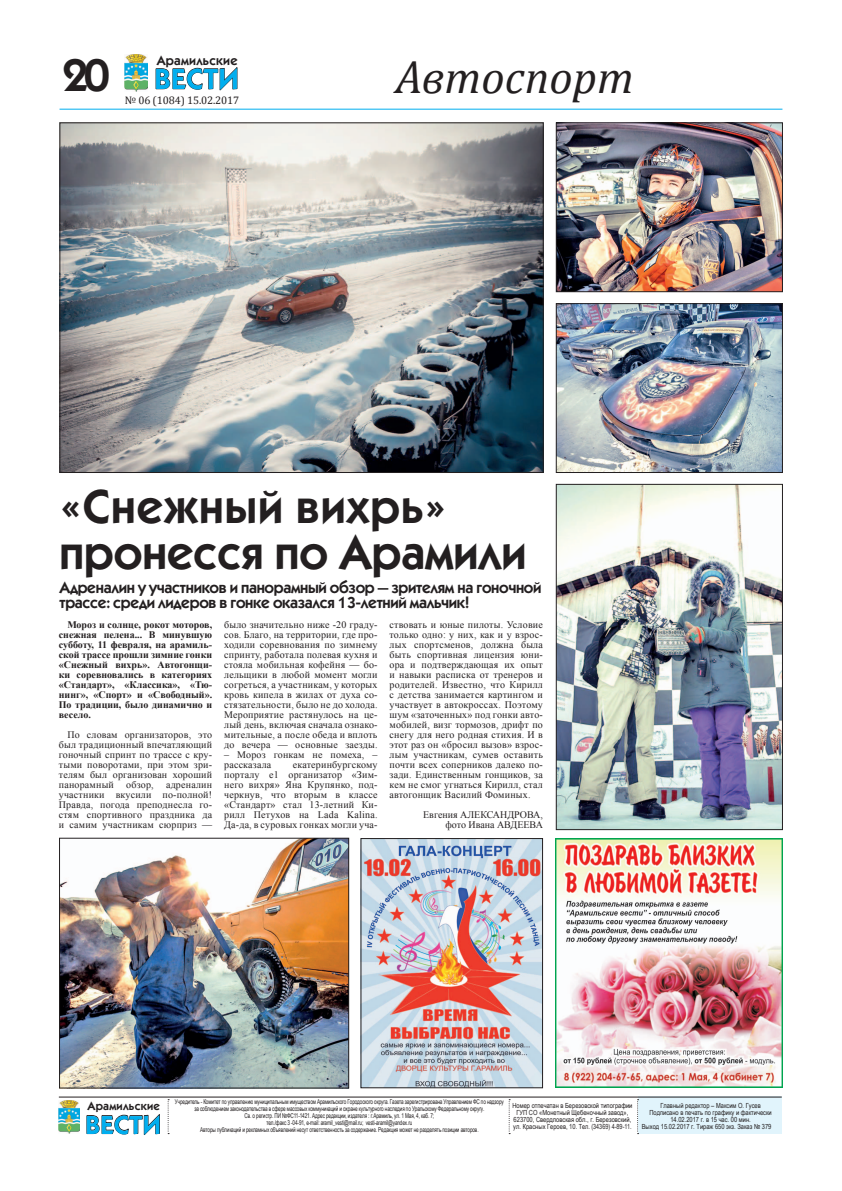
<style>
.page{position:relative;width:842px;height:1191px;background:#fff}
.page>*{position:absolute;margin:0;border:0;box-sizing:border-box;transform-origin:0 0}
.t1{font:600 48px/46px "Kabel C";color:#231f20}
.t2{font:italic 46px "Cambria";color:#231f20}
.t3{font:600 46px "Kabel C";color:#231f20}
.t4{font:600 29.1px "Kabel C";letter-spacing:.01em;color:#00aeef}
.t5{font:600 26.1px "Kabel C";color:#00aeef}
.t6{font:600 16px/15px "Kabel C";letter-spacing:-.02em;color:#231f20}
.t7{font:600 13.2px "Kabel C";letter-spacing:.02em;color:#231f20}
.t8{font:600 11.8px "Kabel C";letter-spacing:.02em;color:#231f20}
.t9{font:11px "Cambria";letter-spacing:-.01em;color:#231f20}
.t10{font:10px/10px "Times New Roman";letter-spacing:.02em;color:#231f20;text-align:justify}
.t11{font:700 10px/10px "Times New Roman";color:#231f20;text-align:justify}
.t12{font:10px/10px "Times New Roman";color:#231f20;text-align:right}
.t13{font:7px/7px "Arial Narrow";color:#231f20;text-align:center}
.t14{font:6.7px/7px "Arial Narrow";letter-spacing:-.02em;color:#231f20;text-align:center;scale:.85 1}
</style>
<div class="page">
<hr style="left:60px;top:109px;width:722px;height:1px;background:#00aeef">
<svg style="left:155px;top:67px;width:83px;height:24px"></svg>
<img style="left:125px;top:55px;width:22px;height:36px">
<div style="left:638px;top:1096px;width:144px;height:38px;background:#e1f4fc"></div>
<svg style="left:168px;top:1099px;width:1px;height:35px"></svg>
<svg style="left:86px;top:1114px;width:74px;height:21px"></svg>
<img style="left:59px;top:1100px;width:20px;height:33px">
<svg style="left:509px;top:1099px;width:1px;height:35px"></svg>
<svg style="left:637px;top:1099px;width:2px;height:35px"></svg>
<hr style="left:59px;top:1096px;width:723px;height:1px;background:#231f20">
<img style="left:556px;top:838px;width:226px;height:249px">
<img style="left:363px;top:840px;width:178px;height:246px">
<div style="left:361px;top:838px;width:182px;height:250px;border:1px solid #231f20"></div>
<img style="left:62px;top:124px;width:480px;height:347px">
<img style="left:558px;top:305px;width:223px;height:166px">
<div style="left:556px;top:303px;width:227px;height:170px;border:1px solid #231f20"></div>
<img style="left:61px;top:840px;width:286px;height:246px">
<div style="left:59px;top:838px;width:290px;height:250px;border:1px solid #231f20"></div>
<img style="left:558px;top:124px;width:223px;height:166px">
<div style="left:556px;top:122px;width:227px;height:170px;border:1px solid #231f20"></div>
<img style="left:558px;top:486px;width:223px;height:342px">
<div style="left:556px;top:484px;width:227px;height:346px;border:1px solid #231f20"></div>
<h2 class="t3" style="left:62px;top:49px;width:49px">20</h2>
<h3 class="t7" style="left:157px;top:53px;width:82px">Арамильские</h3>
<h2 class="t2" style="left:395px;top:45px;width:240px">Автоспорт</h2>
<h3 class="t4" style="left:154px;top:62px;width:86px">ВЕСТИ</h3>
<p class="t9" style="left:125px;top:94px;width:116px">№ 06 (1084) 15.02.2017</p>
<h1 class="t1" style="left:60px;top:483px;width:468px">«Снежный вихрь» пронесся по Арамили</h1>
<h3 class="t6" style="left:60px;top:580px;width:483px">Адреналин у участников и панорамный обзор — зрителям на гоночной трассе: среди лидеров в гонке оказался 13-летний мальчик!</h3>
<p class="t11" style="left:59px;top:619px;width:155px;text-indent:9px">Мороз и солнце, рокот моторов, снежная пелена... В минувшую субботу, 11 февраля, на арамиль&shy;ской трассе прошли зимние гонки «Снежный вихрь». Автогонщи&shy;ки соревновались в категориях «Стандарт», «Классика», «Тю&shy;нинг», «Спорт» и «Свободный».<br>По традиции, было динамично и весело.</p>
<p class="t10" style="left:59px;top:729px;width:155px;text-indent:9px">По словам организаторов, это был традиционный впечатляющий гоночный спринт по трассе с кру&shy;тыми поворотами, при этом зри&shy;телям был организован хороший панорамный обзор, адреналин участники вкусили по-полной!<br>Правда, погода преподнесла го&shy;стям спортивного праздника да и самим участникам сюрприз —</p>
<p class="t10" style="left:224px;top:620px;width:155px">было значительно ниже -20 граду&shy;сов. Благо, на территории, где про&shy;ходили соревнования по зимнему спринту, работала полевая кухня и стояла мобильная кофейня — бо&shy;лельщики в любой момент могли согреться, а участникам, у которых кровь кипела в жилах от духа со&shy;стязательности, было не до холода.<br>Мероприятие растянулось на це&shy;лый день, включая сначала ознако&shy;мительные, а после обеда и вплоть до вечера — основные заезды.</p>
<p class="t10" style="left:224px;top:750px;width:155px">– Мороз гонкам не помеха, – рассказала</p>
<p class="t10" style="left:224px;top:760px;width:155px;text-indent:69px">екатеринбургскому порталу е1 организатор «Зим&shy;него вихря» Яна Крупянко, под&shy;черкнув, что вторым в классе «Стандарт» стал 13-летний Ки&shy;рилл Петухов на Lada Kalina.<br>Да-да, в суровых гонках могли уча-</p>
<p class="t10" style="left:390px;top:620px;width:155px">ствовать и юные пилоты. Условие только одно: у них, как и у взрос&shy;лых спортсменов, должна была быть спортивная лицензия юни&shy;ора и подтверждающая их опыт и навыки расписка от тренеров и родителей. Известно, что Кирилл с детства занимается картингом и участвует в автокроссах. Поэтому шум «заточенных» под гонки авто&shy;мобилей, визг тормозов, дрифт по снегу для него родная стихия. И в этот раз он «бросил вызов» взрос&shy;лым участникам, сумев оставить почти всех соперников далеко по&shy;зади. Единственным гонщиков, за кем не смог угнаться Кирилл, стал автогонщик Василий Фоминых.</p>
<p class="t12" style="left:423px;top:810px;width:121px">Евгения АЛЕКСАНДРОВА, фото Ивана АВДЕЕВА</p>
<p class="t8" style="left:88px;top:1099px;width:74px">Арамильские</p>
<p class="t14" style="left:175px;top:1098px;width:389px">Учредитель - Комитет по управлению муниципальным имуществом Арамильского Городоского округа. Газета зарегистрирована Управлением ФС по надзору за соблюдением законодательства в сфере массовых коммуникаций и охране культурного наследия по Уральскому Федеральному округу.<br>Св. о регистр. ПИ №ФС11-1421. Адрес редакции, издателя : г.Арамиль, ул. 1 Мая, 4, каб. 7;<br>тел./факс 3 -04-91, e-mail: aramil_vesti@mail.ru; vesti-aramil@yandex.ru<br>Авторы публикаций и рекламных объявлений несут ответственность за содержание. Редакция может не разделять позиции авторов.</p>
<p class="t13" style="left:512px;top:1101px;width:122px">Номер отпечатан в Березовской типографии ГУП СО «Монетный Щебеночный завод», 623700, Свердловская обл., г. Березовский, ул. Красных Героев, 10. Тел. (34369) 4-89-11.</p>
<p class="t13" style="left:649px;top:1101px;width:124px">Главный редактор – Максим О. Гусев<br>Подписано в печать по графику и фактически<br>14.02.2017 г. в 15 час. 00 мин.</p>
<h3 class="t5" style="left:85px;top:1109px;width:77px">ВЕСТИ</h3>
<p class="t13" style="left:642px;top:1122px;width:131px">Выход 15.02.2017 г. Тираж 650 экз. Заказ № 379</p>
</div>
